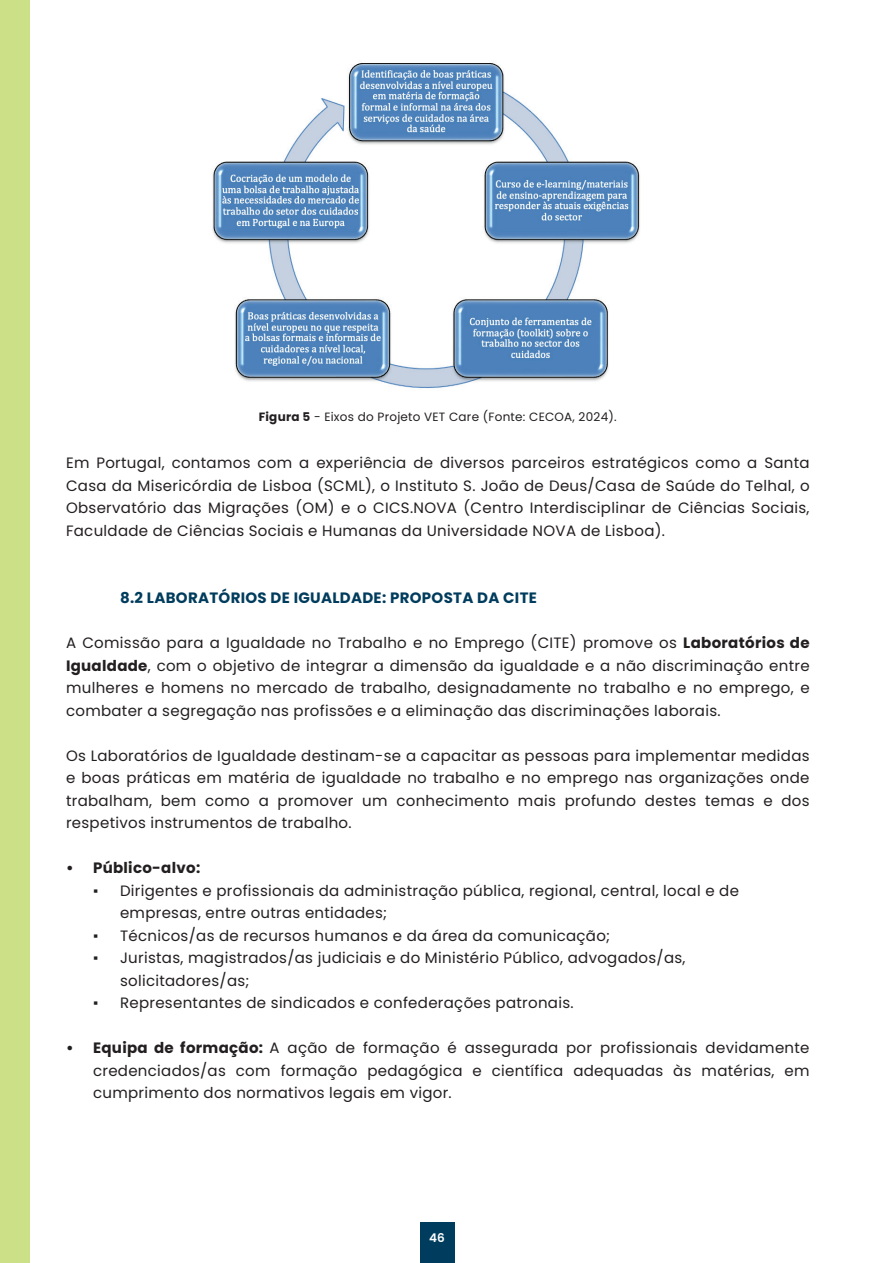
<style>
.page{position:relative;width:893px;height:1263px;background:#fff}
.page>*{position:absolute;margin:0;border:0;box-sizing:border-box;transform-origin:0 0}
.t1{font:15px/22.5px "Poppins";letter-spacing:.02em;color:#231f20;text-align:justify}
.t2{font:700 15px "Poppins";letter-spacing:.02em;color:#003c5d}
.t3{font:700 15px "Poppins";letter-spacing:.02em;color:#231f20}
.t4{font:12px "Poppins";letter-spacing:.02em;color:#231f20}
.t5{font:600 12px "Poppins";color:#fff}
.s1{font-weight:700}
.s2{font-family:"Times New Roman"}
</style>
<div class="page">
<img style="left:212px;top:63px;width:428px;height:325px">
<div style="left:0;top:0;width:30px;height:1263px;background:#cce088"></div>
<div style="left:420px;top:1222px;width:34px;height:41px;background:#003c5d"></div>
<p class="t4" style="left:259px;top:409px;width:359px"><span class="s1">Figura 5</span> - Eixos do Projeto VET Care (Fonte: CECOA, 2024).</p>
<p class="t1" style="left:66px;top:452px;width:745px">Em Portugal, contamos com a experiência de diversos parceiros estratégicos como a Santa Casa da Misericórdia de Lisboa (SCML), o Instituto S. João de Deus/Casa de Saúde do Telhal, o Observatório das Migrações (OM) e o CICS.NOVA (Centro Interdisciplinar de Ciências Sociais, Faculdade de Ciências Sociais e Humanas da Universidade NOVA de Lisboa).</p>
<p class="t2" style="left:120px;top:589px;width:418px">8.2 LABORATÓRIOS DE IGUALDADE: PROPOSTA DA CITE</p>
<p class="t1" style="left:66px;top:632px;width:745px">A Comissão para a Igualdade no Trabalho e no Emprego (CITE) promove os <span class="s1">Laboratórios de Igualdade</span>, com o objetivo de integrar a dimensão da igualdade e a não discriminação entre mulheres e homens no mercado de trabalho, designadamente no trabalho e no emprego, e combater a segregação nas profissões e a eliminação das discriminações laborais.</p>
<p class="t1" style="left:66px;top:744px;width:745px">Os Laboratórios de Igualdade destinam-se a capacitar as pessoas para implementar medidas e boas práticas em matéria de igualdade no trabalho e no emprego nas organizações onde trabalham, bem como a promover um conhecimento mais profundo destes temas e dos respetivos instrumentos de trabalho.</p>
<p class="t3" style="left:66px;top:859px;width:136px">• Público-alvo:</p>
<p class="t1" style="left:120px;top:879px;width:620px;text-indent:-27px"><span class="s2">▪</span> Dirigentes e profissionais da administração pública, regional, central, local e de empresas, entre outras entidades;</p>
<p class="t1" style="left:93px;top:924px;width:519px"><span class="s2">▪</span> Técnicos/as de recursos humanos e da área da comunicação;</p>
<p class="t1" style="left:120px;top:947px;width:567px;text-indent:-27px"><span class="s2">▪</span> Juristas, magistrados/as judiciais e do Ministério Público, advogados/as, solicitadores/as;</p>
<p class="t1" style="left:93px;top:992px;width:482px"><span class="s2">▪</span> Representantes de sindicados e confederações patronais.</p>
<p class="t1" style="left:93px;top:1037px;width:718px;text-indent:-27px"><span class="s1">• Equipa de formação:</span> A ação de formação é assegurada por profissionais devidamente credenciados/as com formação pedagógica e científica adequadas às matérias, em cumprimento dos normativos legais em vigor.</p>
<p class="t5" style="left:429px;top:1231px;width:17px">46</p>
</div>
